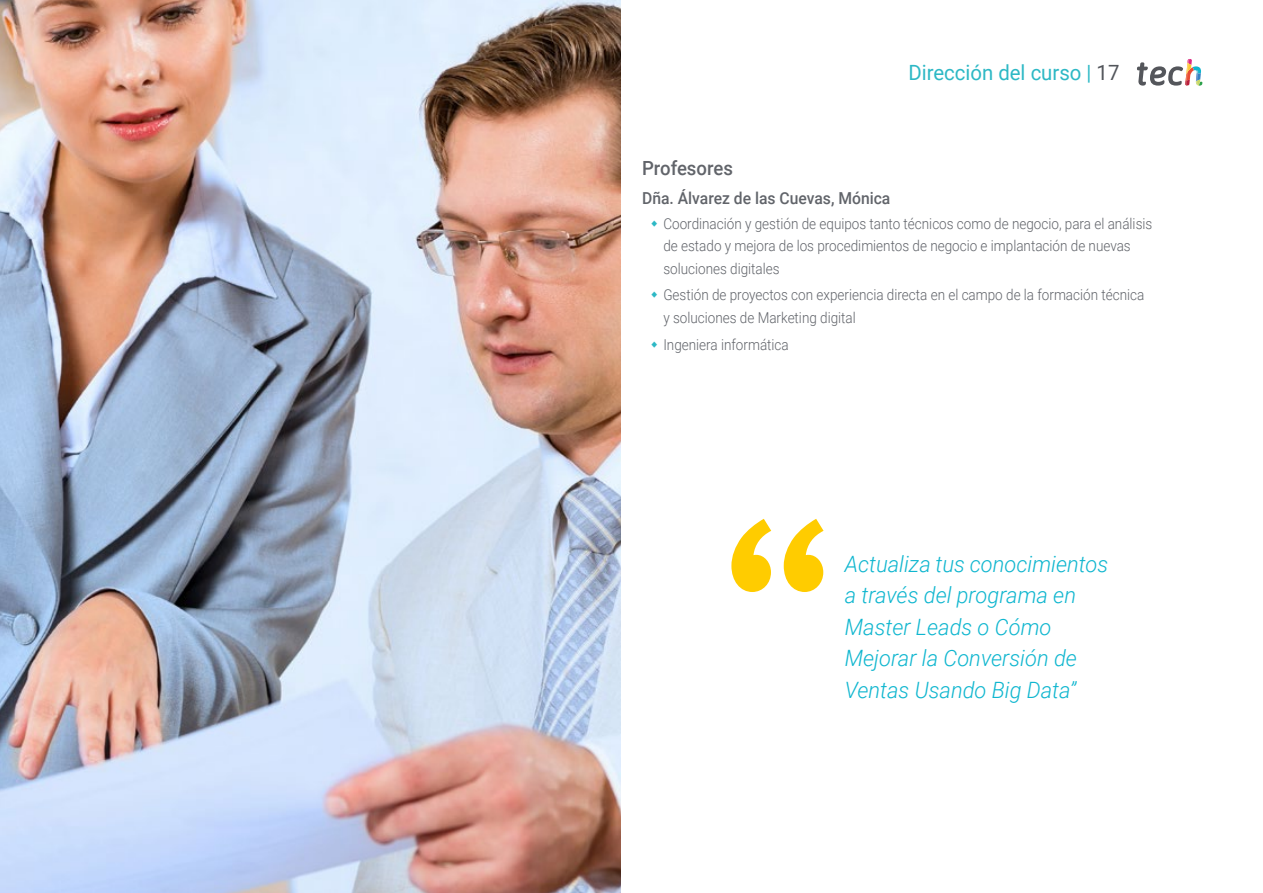
<style>
.page{position:relative;width:1263px;height:893px;background:#fff}
.page>*{position:absolute;margin:0;border:0;box-sizing:border-box;transform-origin:0 0}
.t1{font:italic 300 22.5px/31.5px "Roboto";color:#0fb6cf}
.t2{font:21px "Roboto";color:#2db8c5}
.t3{font:500 19.5px "Roboto";color:#61646a;scale:.95 1}
.t4{font:500 16.5px "Roboto";color:#61646a;scale:.95 1}
.t5{font:300 15px/22.5px "Roboto";color:#61646a;scale:.9 1}
.s1{color:#52555b}
</style>
<div class="page">
<svg style="left:1137px;top:59px;width:65px;height:27px"></svg>
<img style="left:0;top:0;width:621px;height:893px">
<svg style="left:731px;top:519px;width:92px;height:73px"></svg>
<h2 class="t2" style="left:908px;top:57px;width:213px">Dirección del curso | <span class="s1">17</span></h2>
<h3 class="t3" style="left:642px;top:154px;width:97px">Profesores</h3>
<p class="t4" style="left:642px;top:186px;width:263px">Dña. Álvarez de las Cuevas, Mónica</p>
<p class="t5" style="left:663px;top:211px;width:545px">Coordinación y gestión de equipos tanto técnicos como de negocio, para el análisis de estado y mejora de los procedimientos de negocio e implantación de nuevas soluciones digitales</p>
<p class="t5" style="left:663px;top:283px;width:536px">Gestión de proyectos con experiencia directa en el campo de la formación técnica y soluciones de Marketing digital</p>
<p class="t5" style="left:663px;top:332px;width:141px">Ingeniera informática</p>
<h1 class="t1" style="left:845px;top:547px;width:265px">Actualiza tus conocimientos a través del programa en<br>Master Leads o Cómo<br>Mejorar la Conversión de<br>Ventas Usando Big Data”</h1>
</div>
